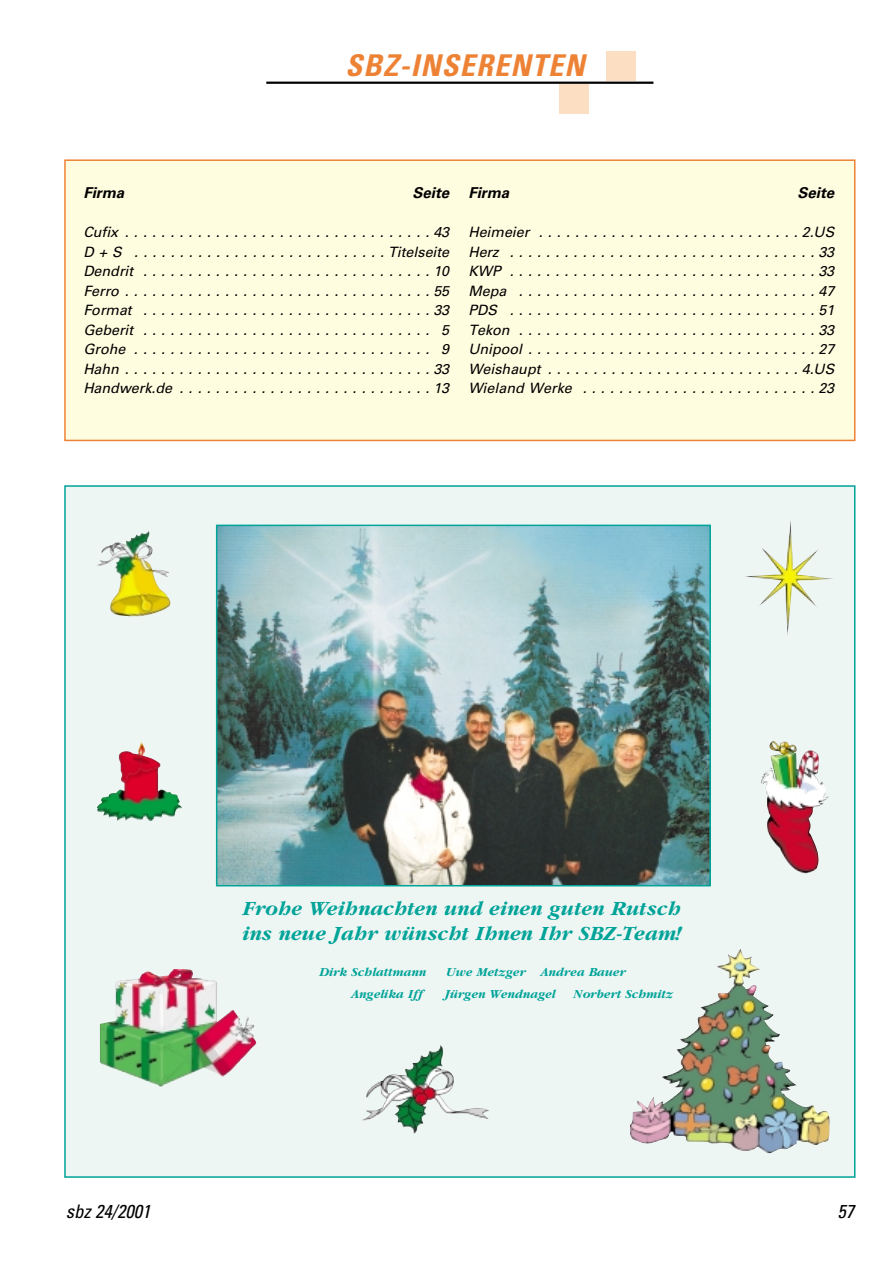
<style>
.page{position:relative;width:893px;height:1263px;background:#fff}
.page>*{position:absolute;margin:0;border:0;box-sizing:border-box;transform-origin:0 0}
.t1{font:italic 700 condensed 30px "Univers";letter-spacing:.045em;color:#ed8235}
.t2{font:italic 700 21px/25.5px "Garamond";color:#00a398}
.t3{font:italic condensed 18.75px "Univers";color:#000}
.t4{font:italic 700 15px "Univers";color:#000}
.t5{font:italic 14.25px/19.5px "Univers";color:#000;text-align:justify}
.t6{font:italic 700 12.75px "Garamond";color:#00a398}
</style>
<div class="page">
<div style="left:606px;top:52px;width:29px;height:29px;background:#fcdec3"></div>
<div style="left:559px;top:84px;width:30px;height:30px;background:#fcdec3"></div>
<hr style="left:266px;top:82px;width:387px;height:2px;background:#000">
<div style="left:65px;top:160px;width:789px;height:280px;background:#fffde0"></div>
<div style="left:64px;top:159px;width:791px;height:282px;border:2px solid #ed8235"></div>
<div style="left:65px;top:486px;width:789px;height:691px;background:#eef6f4"></div>
<img style="left:219px;top:528px;width:488px;height:355px">
<div style="left:216px;top:525px;width:494px;height:361px;border:2px solid #00a398"></div>
<img style="left:745px;top:520px;width:88px;height:115px">
<img style="left:630px;top:948px;width:199px;height:205px">
<img style="left:97px;top:531px;width:73px;height:85px">
<img style="left:100px;top:969px;width:156px;height:117px">
<img style="left:97px;top:741px;width:85px;height:80px">
<img style="left:761px;top:741px;width:68px;height:132px">
<img style="left:362px;top:1045px;width:127px;height:88px">
<h1 class="t1" style="left:345px;top:54px;width:241px">SBZ-INSERENTEN</h1>
<p class="t4" style="left:83px;top:188px;width:42px">Firma</p>
<p class="t4" style="left:412px;top:188px;width:38px">Seite</p>
<p class="t5" style="left:83px;top:224px;width:367px">Cufix . . . . . . . . . . . . . . . . . . . . . . . . . . . . . . . . . . 43<br>D + S . . . . . . . . . . . . . . . . . . . . . . . . . . . . Titelseite Dendrit . . . . . . . . . . . . . . . . . . . . . . . . . . . . . . . . 10<br>Ferro . . . . . . . . . . . . . . . . . . . . . . . . . . . . . . . . . . 55<br>Format . . . . . . . . . . . . . . . . . . . . . . . . . . . . . . . . 33<br>Geberit . . . . . . . . . . . . . . . . . . . . . . . . . . . . . . . . 5<br>Grohe . . . . . . . . . . . . . . . . . . . . . . . . . . . . . . . . . 9<br>Hahn . . . . . . . . . . . . . . . . . . . . . . . . . . . . . . . . . . 33<br>Handwerk.de . . . . . . . . . . . . . . . . . . . . . . . . . . . . 13</p>
<p class="t4" style="left:468px;top:188px;width:42px">Firma</p>
<p class="t4" style="left:797px;top:188px;width:38px">Seite</p>
<p class="t5" style="left:468px;top:224px;width:367px">Heimeier . . . . . . . . . . . . . . . . . . . . . . . . . . . . . 2.US Herz . . . . . . . . . . . . . . . . . . . . . . . . . . . . . . . . . . 33<br>KWP . . . . . . . . . . . . . . . . . . . . . . . . . . . . . . . . . . 33<br>Mepa . . . . . . . . . . . . . . . . . . . . . . . . . . . . . . . . . 47<br>PDS . . . . . . . . . . . . . . . . . . . . . . . . . . . . . . . . . . 51<br>Tekon . . . . . . . . . . . . . . . . . . . . . . . . . . . . . . . . . 33<br>Unipool . . . . . . . . . . . . . . . . . . . . . . . . . . . . . . . . 27<br>Weishaupt . . . . . . . . . . . . . . . . . . . . . . . . . . . . 4.US Wieland Werke . . . . . . . . . . . . . . . . . . . . . . . . . . 23</p>
<h2 class="t2" style="left:244px;top:897px;width:440px">Frohe Weihnachten und einen guten Rutsch ins neue Jahr wünscht Ihnen Ihr SBZ-Team!</h2>
<p class="t6" style="left:320px;top:967px;width:108px">Dirk Schlattmann</p>
<p class="t6" style="left:447px;top:967px;width:181px">Uwe Metzger Andrea Bauer</p>
<p class="t6" style="left:352px;top:990px;width:73px">Angelika Iff</p>
<p class="t6" style="left:445px;top:990px;width:112px">Jürgen Wendnagel</p>
<p class="t6" style="left:574px;top:990px;width:101px">Norbert Schmitz</p>
<h3 class="t3" style="left:66px;top:1205px;width:86px">sbz 24/2001</h3>
<h3 class="t3" style="left:837px;top:1205px;width:18px">57</h3>
</div>
